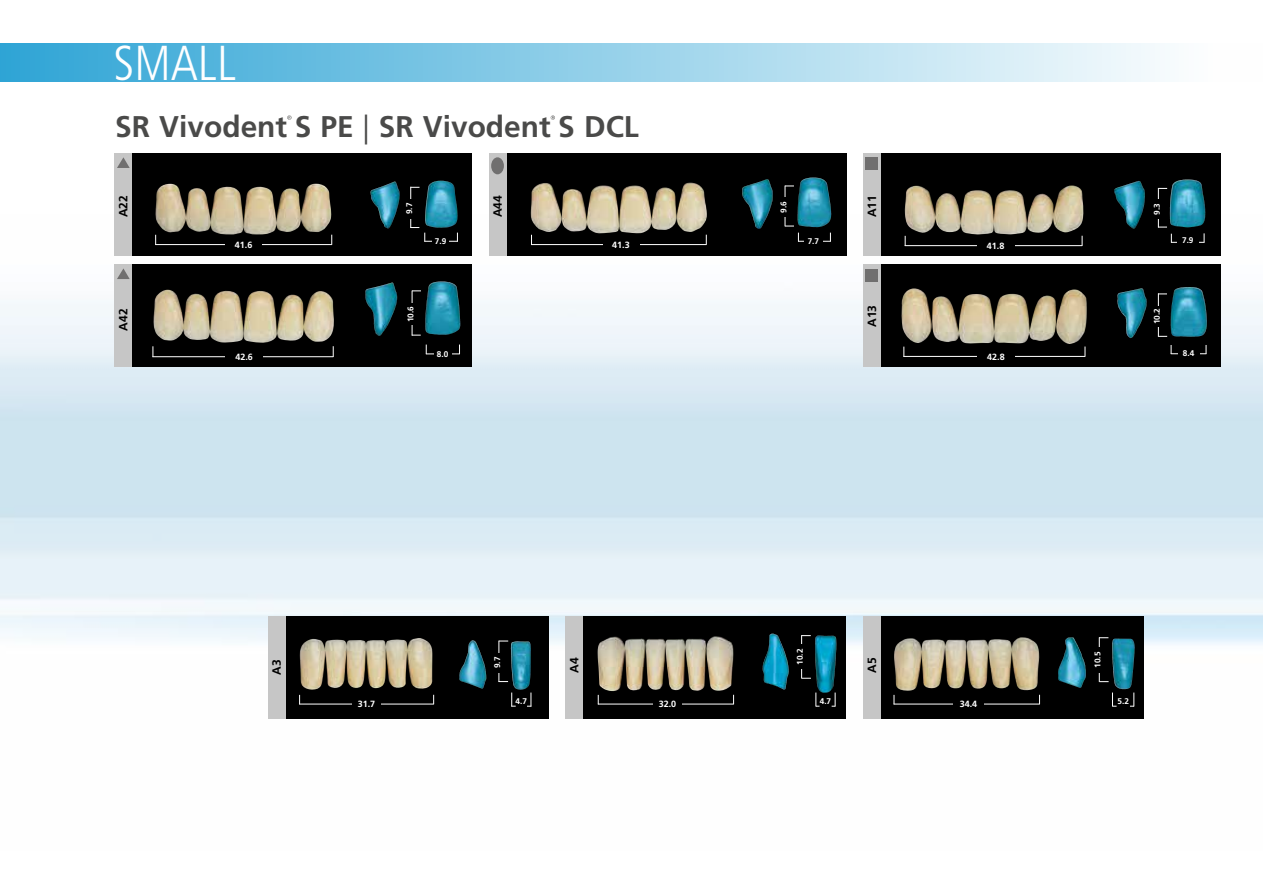
<style>
.page{position:relative;width:1263px;height:893px;background:#fff}
.page>*{position:absolute;margin:0;border:0;box-sizing:border-box;transform-origin:0 0}
.t1{font:300 condensed 49.05px "Frutiger";color:#fff}
.t2{font:700 29.85px "Frutiger";color:#4a4a49}
.t3{font:700 12px "Frutiger";color:#000}
.t4{font:700 9px "Frutiger";color:#fff}
.t5{font:700 8.25px "Frutiger";color:#fff}
.s1{font-weight:300}
</style>
<div class="page">
<img style="left:0;top:215px;width:1263px;height:504px">
<div style="left:0;top:43px;width:1263px;height:39px;background:linear-gradient(to right,#2fa4d5,#fff)"></div>
<div style="left:489px;top:153px;width:357px;height:102px;background:#000"></div>
<img style="left:531px;top:183px;width:176px;height:51px">
<div style="left:489px;top:153px;width:17px;height:102px;background:#c6c6c6"></div>
<hr style="left:531px;top:244px;width:175px;height:1px;background:#fff">
<div style="left:603px;top:241px;width:36px;height:9px;background:#000"></div>
<hr style="left:798px;top:241px;width:33px;height:1px;background:#fff">
<img style="left:797px;top:178px;width:34px;height:49px">
<div style="left:804px;top:238px;width:19px;height:9px;background:#000"></div>
<img style="left:742px;top:180px;width:24px;height:34px">
<hr style="left:785px;top:186px;width:1px;height:40px;background:#fff">
<div style="left:780px;top:197px;width:9px;height:20px;background:#000"></div>
<div style="left:863px;top:153px;width:357px;height:102px;background:#000"></div>
<img style="left:905px;top:185px;width:179px;height:50px">
<div style="left:863px;top:153px;width:17px;height:102px;background:#c6c6c6"></div>
<hr style="left:905px;top:245px;width:177px;height:1px;background:#fff">
<div style="left:977px;top:242px;width:37px;height:9px;background:#000"></div>
<hr style="left:1171px;top:242px;width:33px;height:1px;background:#fff">
<img style="left:1170px;top:180px;width:34px;height:47px">
<div style="left:1177px;top:237px;width:21px;height:11px;background:#000"></div>
<img style="left:1114px;top:181px;width:23px;height:46px">
<hr style="left:1158px;top:188px;width:1px;height:40px;background:#fff">
<div style="left:1154px;top:199px;width:9px;height:20px;background:#000"></div>
<div style="left:115px;top:153px;width:357px;height:102px;background:#000"></div>
<img style="left:155px;top:184px;width:176px;height:51px">
<div style="left:115px;top:153px;width:17px;height:102px;background:#c6c6c6"></div>
<hr style="left:155px;top:244px;width:177px;height:1px;background:#fff">
<div style="left:225px;top:241px;width:37px;height:9px;background:#000"></div>
<img style="left:425px;top:181px;width:31px;height:47px">
<img style="left:370px;top:182px;width:24px;height:26px">
<hr style="left:410px;top:187px;width:1px;height:41px;background:#fff">
<div style="left:406px;top:199px;width:9px;height:20px;background:#000"></div>
<hr style="left:424px;top:241px;width:34px;height:1px;background:#fff">
<svg style="left:410px;top:227px;width:15px;height:15px"></svg>
<div style="left:433px;top:238px;width:16px;height:12px;background:#000"></div>
<svg style="left:287px;top:115px;width:4px;height:5px"></svg>
<svg style="left:551px;top:115px;width:4px;height:5px"></svg>
<div style="left:865px;top:157px;width:13px;height:13px;background:#706f6f"></div>
<div style="left:491px;top:157px;width:13px;height:17px;background:#706f6f;border-radius:50%"></div>
<svg style="left:117px;top:157px;width:13px;height:11px"></svg>
<div style="left:268px;top:617px;width:281px;height:102px;background:#000"></div>
<img style="left:299px;top:638px;width:133px;height:52px">
<div style="left:268px;top:617px;width:18px;height:102px;background:#c6c6c6"></div>
<hr style="left:299px;top:704px;width:135px;height:1px;background:#fff">
<div style="left:352px;top:701px;width:28px;height:8px;background:#000"></div>
<img style="left:511px;top:641px;width:20px;height:49px">
<img style="left:459px;top:641px;width:12px;height:42px">
<hr style="left:498px;top:641px;width:1px;height:41px;background:#fff">
<div style="left:494px;top:653px;width:9px;height:19px;background:#000"></div>
<svg style="left:511px;top:692px;width:5px;height:15px"></svg>
<svg style="left:527px;top:692px;width:5px;height:15px"></svg>
<div style="left:566px;top:617px;width:280px;height:102px;background:#000"></div>
<img style="left:597px;top:636px;width:137px;height:55px">
<div style="left:566px;top:617px;width:17px;height:102px;background:#c6c6c6"></div>
<hr style="left:598px;top:704px;width:136px;height:1px;background:#fff">
<div style="left:653px;top:701px;width:29px;height:8px;background:#000"></div>
<img style="left:815px;top:635px;width:21px;height:58px">
<img style="left:763px;top:633px;width:26px;height:57px">
<hr style="left:801px;top:635px;width:1px;height:43px;background:#fff">
<div style="left:797px;top:644px;width:9px;height:25px;background:#000"></div>
<svg style="left:815px;top:692px;width:4px;height:15px"></svg>
<svg style="left:832px;top:692px;width:4px;height:15px"></svg>
<div style="left:863px;top:617px;width:281px;height:102px;background:#000"></div>
<img style="left:894px;top:637px;width:145px;height:54px">
<div style="left:863px;top:617px;width:18px;height:102px;background:#c6c6c6"></div>
<hr style="left:894px;top:704px;width:146px;height:1px;background:#fff">
<div style="left:953px;top:701px;width:31px;height:8px;background:#000"></div>
<img style="left:1112px;top:638px;width:23px;height:51px">
<img style="left:1058px;top:637px;width:16px;height:49px">
<hr style="left:1099px;top:637px;width:1px;height:45px;background:#fff">
<div style="left:1094px;top:647px;width:10px;height:25px;background:#000"></div>
<svg style="left:1112px;top:692px;width:4px;height:15px"></svg>
<svg style="left:1130px;top:692px;width:4px;height:15px"></svg>
<div style="left:863px;top:264px;width:357px;height:102px;background:#000"></div>
<img style="left:901px;top:288px;width:186px;height:56px">
<div style="left:863px;top:264px;width:17px;height:102px;background:#c6c6c6"></div>
<hr style="left:903px;top:356px;width:182px;height:1px;background:#fff">
<div style="left:977px;top:353px;width:38px;height:9px;background:#000"></div>
<hr style="left:1171px;top:353px;width:35px;height:1px;background:#fff">
<img style="left:1170px;top:287px;width:37px;height:50px">
<div style="left:1178px;top:350px;width:21px;height:12px;background:#000"></div>
<img style="left:1117px;top:289px;width:22px;height:49px">
<hr style="left:1158px;top:293px;width:1px;height:44px;background:#fff">
<div style="left:1154px;top:306px;width:9px;height:21px;background:#000"></div>
<div style="left:865px;top:269px;width:13px;height:12px;background:#706f6f"></div>
<div style="left:115px;top:264px;width:357px;height:102px;background:#000"></div>
<img style="left:153px;top:290px;width:181px;height:53px">
<div style="left:115px;top:264px;width:17px;height:102px;background:#c6c6c6"></div>
<hr style="left:152px;top:356px;width:181px;height:1px;background:#fff">
<div style="left:225px;top:353px;width:38px;height:10px;background:#000"></div>
<hr style="left:426px;top:354px;width:34px;height:1px;background:#fff">
<img style="left:425px;top:281px;width:32px;height:54px">
<img style="left:365px;top:283px;width:26px;height:53px">
<div style="left:434px;top:351px;width:17px;height:6px;background:#000"></div>
<hr style="left:412px;top:291px;width:1px;height:45px;background:#fff">
<div style="left:407px;top:304px;width:9px;height:21px;background:#000"></div>
<svg style="left:117px;top:268px;width:13px;height:11px"></svg>
<h1 class="t1" style="left:113px;top:35px;width:124px">SMALL</h1>
<h2 class="t2" style="left:115px;top:109px;width:525px">SR Vivodent S PE <span class="s1">|</span> SR Vivodent S DCL</h2>
<h3 class="t3" style="left:491px;top:217px;width:24px;rotate:-90deg">A44</h3>
<h3 class="t3" style="left:116px;top:217px;width:24px;rotate:-90deg">A22</h3>
<p class="t5" style="left:1152px;top:215px;width:13px;rotate:-90deg">9.3</p>
<p class="t4" style="left:235px;top:239px;width:19px">41.6</p>
<p class="t5" style="left:779px;top:213px;width:13px;rotate:-90deg">9.6</p>
<h3 class="t3" style="left:865px;top:217px;width:24px;rotate:-90deg">A11</h3>
<p class="t5" style="left:404px;top:214px;width:13px;rotate:-90deg">9.7</p>
<p class="t5" style="left:435px;top:236px;width:13px">7.9</p>
<p class="t5" style="left:808px;top:236px;width:13px">7.7</p>
<p class="t4" style="left:612px;top:239px;width:19px">41.3</p>
<p class="t4" style="left:987px;top:240px;width:19px">41.8</p>
<p class="t5" style="left:1182px;top:235px;width:13px">7.9</p>
<h3 class="t3" style="left:116px;top:331px;width:24px;rotate:-90deg">A42</h3>
<p class="t5" style="left:406px;top:322px;width:18px;rotate:-90deg">10.6</p>
<h3 class="t3" style="left:865px;top:327px;width:24px;rotate:-90deg">A13</h3>
<p class="t5" style="left:1152px;top:324px;width:18px;rotate:-90deg">10.2</p>
<p class="t4" style="left:235px;top:351px;width:19px">42.6</p>
<p class="t5" style="left:437px;top:349px;width:13px">8.0</p>
<p class="t4" style="left:987px;top:351px;width:19px">42.8</p>
<p class="t5" style="left:1183px;top:349px;width:13px">8.4</p>
<h3 class="t3" style="left:270px;top:675px;width:17px;rotate:-90deg">A3</h3>
<p class="t5" style="left:492px;top:668px;width:13px;rotate:-90deg">9.7</p>
<h3 class="t3" style="left:567px;top:673px;width:17px;rotate:-90deg">A4</h3>
<p class="t5" style="left:795px;top:665px;width:18px;rotate:-90deg">10.2</p>
<h3 class="t3" style="left:865px;top:673px;width:17px;rotate:-90deg">A5</h3>
<p class="t5" style="left:1093px;top:668px;width:18px;rotate:-90deg">10.5</p>
<p class="t4" style="left:358px;top:699px;width:19px">31.7</p>
<p class="t5" style="left:516px;top:696px;width:13px">4.7</p>
<p class="t4" style="left:659px;top:699px;width:19px">32.0</p>
<p class="t5" style="left:820px;top:696px;width:13px">4.7</p>
<p class="t4" style="left:960px;top:699px;width:19px">34.4</p>
<p class="t5" style="left:1117px;top:696px;width:13px">5.2</p>
</div>
